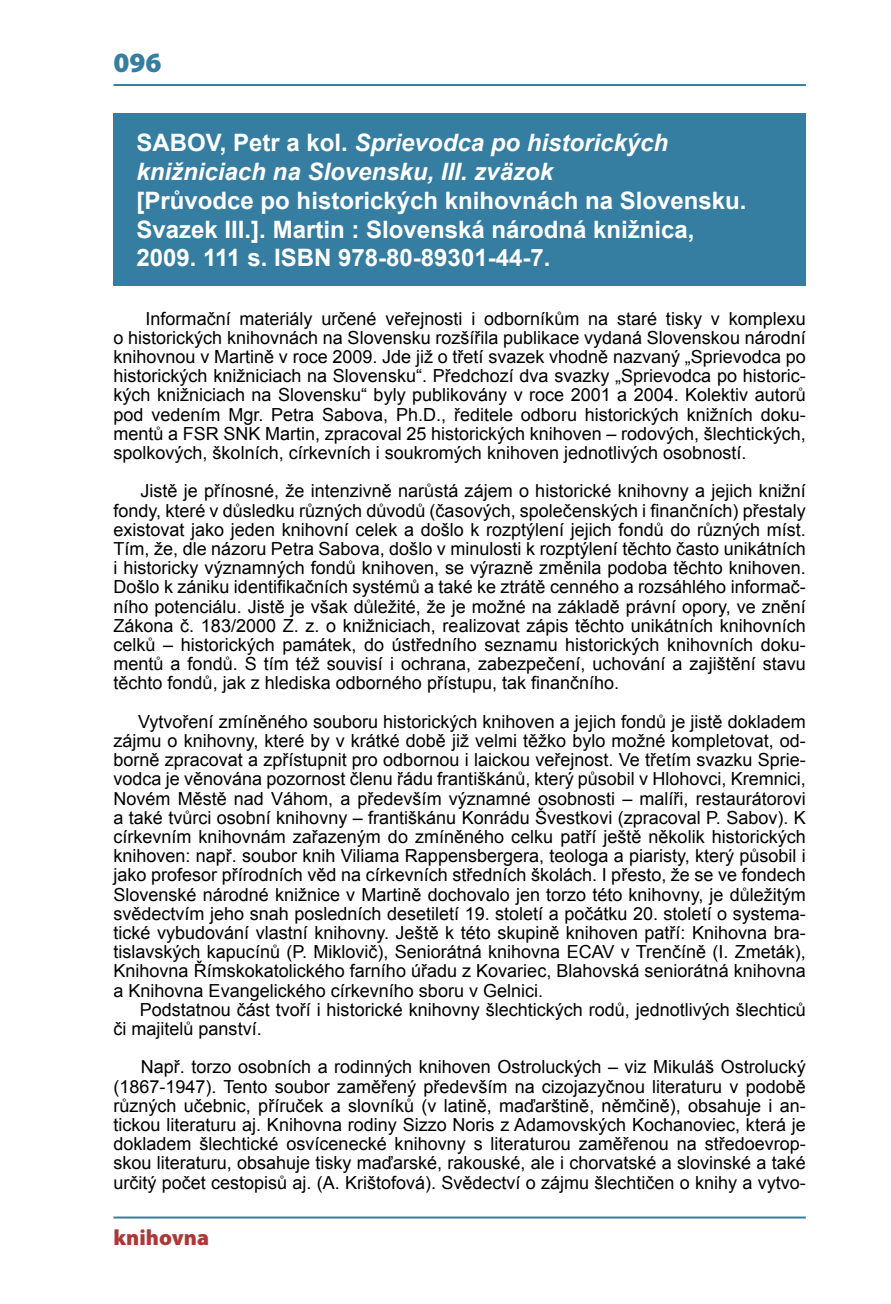
<style>
.page{position:relative;width:891px;height:1304px;background:#fff}
.page>*{position:absolute;margin:0;border:0;box-sizing:border-box;transform-origin:0 0}
.t1{font:900 28px "Myriad Pro";color:#367ea1}
.t2{font:700 24px "Arial";color:#fff}
.t3{font:italic 700 24px "Arial";color:#fff}
.t4{font:900 22px "Myriad Pro";color:#aa3938}
.t5{font:18px/19.2px "Arial";color:#000;text-align:justify}
.s1{font-style:normal}
</style>
<div class="page">
<hr style="left:113px;top:84px;width:692px;height:2px;background:#367ea1">
<hr style="left:113px;top:1216px;width:692px;height:2px;background:#367ea1">
<div style="left:113px;top:113px;width:692px;height:173px;background:#367ea1"></div>
<p class="t1" style="left:113px;top:46px;width:50px">096</p>
<p class="t3" style="left:136px;top:127px;width:533px"><span class="s1">SABOV, Petr a kol.</span> Sprievodca po historických</p>
<p class="t3" style="left:136px;top:156px;width:418px">knižniciach na Slovensku, III. zväzok</p>
<p class="t2" style="left:136px;top:185px;width:611px">[Průvodce po historických knihovnách na Slovensku.</p>
<p class="t2" style="left:136px;top:213px;width:559px">Svazek III.]. Martin : Slovenská národná knižnica,</p>
<p class="t2" style="left:136px;top:242px;width:415px">2009. 111 s. ISBN 978-80-89301-44-7.</p>
<p class="t5" style="left:145px;top:309px;width:661px">Informační materiály určené veřejnosti i odborníkům na staré tisky v komplexu</p>
<p class="t5" style="left:113px;top:328px;width:693px">o historických knihovnách na Slovensku rozšířila publikace vydaná Slovenskou národní knihovnou v Martině v roce 2009. Jde již o třetí svazek vhodně nazvaný „Sprievodca po historických knižniciach na Slovensku“. Předchozí dva svazky „Sprievodca po historic&shy;kých knižniciach na Slovensku“ byly publikovány v roce 2001 a 2004. Kolektiv autorů pod vedením Mgr. Petra Sabova, Ph.D., ředitele odboru historických knižních doku&shy;mentů a FSR SNK Martin, zpracoval 25 historických knihoven – rodových, šlechtických, spolkových, školních, církevních i soukromých knihoven jednotlivých osobností.</p>
<p class="t5" style="left:113px;top:482px;width:693px;text-indent:27px">Jistě je přínosné, že intenzivně narůstá zájem o historické knihovny a jejich knižní fondy, které v důsledku různých důvodů (časových, společenských i finančních) přestaly existovat jako jeden knihovní celek a došlo k rozptýlení jejich fondů do různých míst.<br>Tím, že, dle názoru Petra Sabova, došlo v minulosti k rozptýlení těchto často unikátních i historicky významných fondů knihoven, se výrazně změnila podoba těchto knihoven.<br>Došlo k zániku identifikačních systémů a také ke ztrátě cenného a rozsáhlého informač&shy;ního potenciálu. Jistě je však důležité, že je možné na základě právní opory, ve znění Zákona č. 183/2000 Z. z. o knižniciach, realizovat zápis těchto unikátních knihovních celků – historických památek, do ústředního seznamu historických knihovních doku&shy;mentů a fondů. S tím též souvisí i ochrana, zabezpečení, uchování a zajištění stavu těchto fondů, jak z hlediska odborného přístupu, tak finančního.</p>
<p class="t5" style="left:113px;top:712px;width:693px;text-indent:25px">Vytvoření zmíněného souboru historických knihoven a jejich fondů je jistě dokladem zájmu o knihovny, které by v krátké době již velmi těžko bylo možné kompletovat, od&shy;borně zpracovat a zpřístupnit pro odbornou i laickou veřejnost. Ve třetím svazku Sprie&shy;vodca je věnována pozornost členu řádu františkánů, který působil v Hlohovci, Kremnici, Novém Městě nad Váhom, a především významné osobnosti – malíři, restaurátorovi</p>
<p class="t5" style="left:113px;top:808px;width:693px">a také tvůrci osobní knihovny – františkánu Konrádu Švestkovi (zpracoval P. Sabov). K církevním knihovnám zařazeným do zmíněného celku patří ještě několik historických knihoven: např. soubor knih Viliama Rappensbergera, teologa a piaristy, který působil i jako profesor přírodních věd na církevních středních školách. I přesto, že se ve fondech Slovenské národné knižnice v Martině dochovalo jen torzo této knihovny, je důležitým svědectvím jeho snah posledních desetiletí 19. století a počátku 20. století o systema&shy;tické vybudování vlastní knihovny. Ještě k této skupině knihoven patří: Knihovna bra&shy;tislavských kapucínů (P. Miklovič), Seniorátná knihovna ECAV v Trenčíně (I. Zmeták), Knihovna Římskokatolického farního úřadu z Kovariec, Blahovská seniorátná knihovna a Knihovna Evangelického církevního sboru v Gelnici.</p>
<p class="t5" style="left:113px;top:1000px;width:693px;text-indent:26px">Podstatnou část tvoří i historické knihovny šlechtických rodů, jednotlivých šlechticů či majitelů panství.</p>
<p class="t5" style="left:113px;top:1058px;width:693px;text-indent:27px">Např. torzo osobních a rodinných knihoven Ostroluckých – viz Mikuláš Ostrolucký (1867-1947). Tento soubor zaměřený především na cizojazyčnou literaturu v podobě různých učebnic, příruček a slovníků (v latině, maďarštině, němčině), obsahuje i an&shy;tickou literaturu aj. Knihovna rodiny Sizzo Noris z Adamovských Kochanoviec, která je dokladem šlechtické osvícenecké knihovny s literaturou zaměřenou na středoevrop&shy;skou literaturu, obsahuje tisky maďarské, rakouské, ale i chorvatské a slovinské a také určitý počet cestopisů aj. (A. Krištofová). Svědectví o zájmu šlechtičen o knihy a vytvo-</p>
<p class="t4" style="left:113px;top:1225px;width:97px">knihovna</p>
</div>
